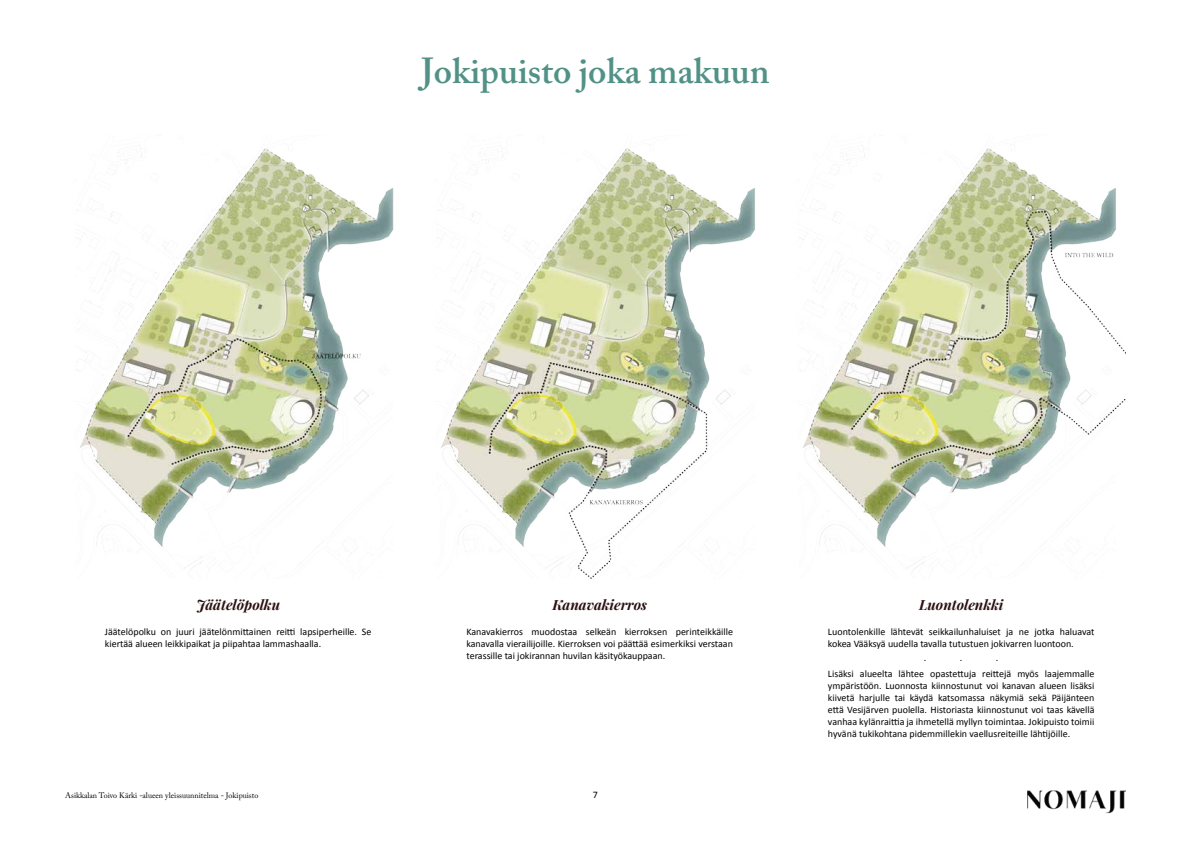
<style>
.page{position:relative;width:1191px;height:842px;background:#fff}
.page>*{position:absolute;margin:0;border:0;box-sizing:border-box;transform-origin:0 0}
.t1{font:600 36px "Adobe Caslon Pro";color:#529286}
.t2{font:italic 700 14px "Playfair Display";color:#2a100f}
.t3{font:10px/12px "Calibri";color:#000101}
.t4{font:10px "Calibri";color:#000}
.t5{font:8px "Adobe Caslon Pro";color:#000}
</style>
<div class="page">
<img style="left:1027px;top:790px;width:98px;height:24px">
<img style="left:437px;top:145px;width:318px;height:433px">
<img style="left:76px;top:145px;width:318px;height:425px">
<img style="left:799px;top:145px;width:326px;height:424px">
<h1 class="t1" style="left:421px;top:50px;width:350px">Jokipuisto joka makuun</h1>
<h2 class="t2" style="left:196px;top:595px;width:85px">Jäätelöpolku</h2>
<h2 class="t2" style="left:552px;top:595px;width:96px">Kanavakierros</h2>
<h2 class="t2" style="left:919px;top:595px;width:86px">Luontolenkki</h2>
<p class="t3" style="left:105px;top:626px;width:268px">Jäätelöpolku on juuri jäätelönmittainen reitti lapsiperheille. Se kiertää alueen leikkipaikat ja piipahtaa lammashaalla.</p>
<p class="t3" style="left:466px;top:626px;width:268px;text-align:justify">Kanavakierros muodostaa selkeän kierroksen perinteikkäille kanavalla vierailijoille. Kierroksen voi päättää esimerkiksi verstaan terassille tai jokirannan huvilan käsityökauppaan.</p>
<p class="t3" style="left:828px;top:626px;width:268px">Luontolenkille lähtevät seikkailunhaluiset ja ne jotka haluavat kokea Vääksyä uudella tavalla tutustuen jokivarren luontoon.</p>
<p class="t3" style="left:828px;top:668px;width:268px;text-align:justify">Lisäksi alueelta lähtee opastettuja reittejä myös laajemmalle ympäristöön. Luonnosta kiinnostunut voi kanavan alueen lisäksi kiivetä harjulle tai käydä katsomassa näkymiä sekä Päijänteen että Vesijärven puolella. Historiasta kiinnostunut voi taas kävellä vanhaa kylänraittia ja ihmetellä myllyn toimintaa. Jokipuisto toimii hyvänä tukikohtana pidemmillekin vaellusreiteille lähtijöille.</p>
<p class="t3" style="left:923px;top:651px;width:4px">.</p>
<p class="t3" style="left:959px;top:651px;width:4px">.</p>
<p class="t3" style="left:995px;top:651px;width:4px">.</p>
<p class="t5" style="left:65px;top:791px;width:195px">Asikkalan Toivo Kärki -alueen yleissuunnitelma - Jokipuisto</p>
<p class="t4" style="left:593px;top:789px;width:7px">7</p>
</div>
